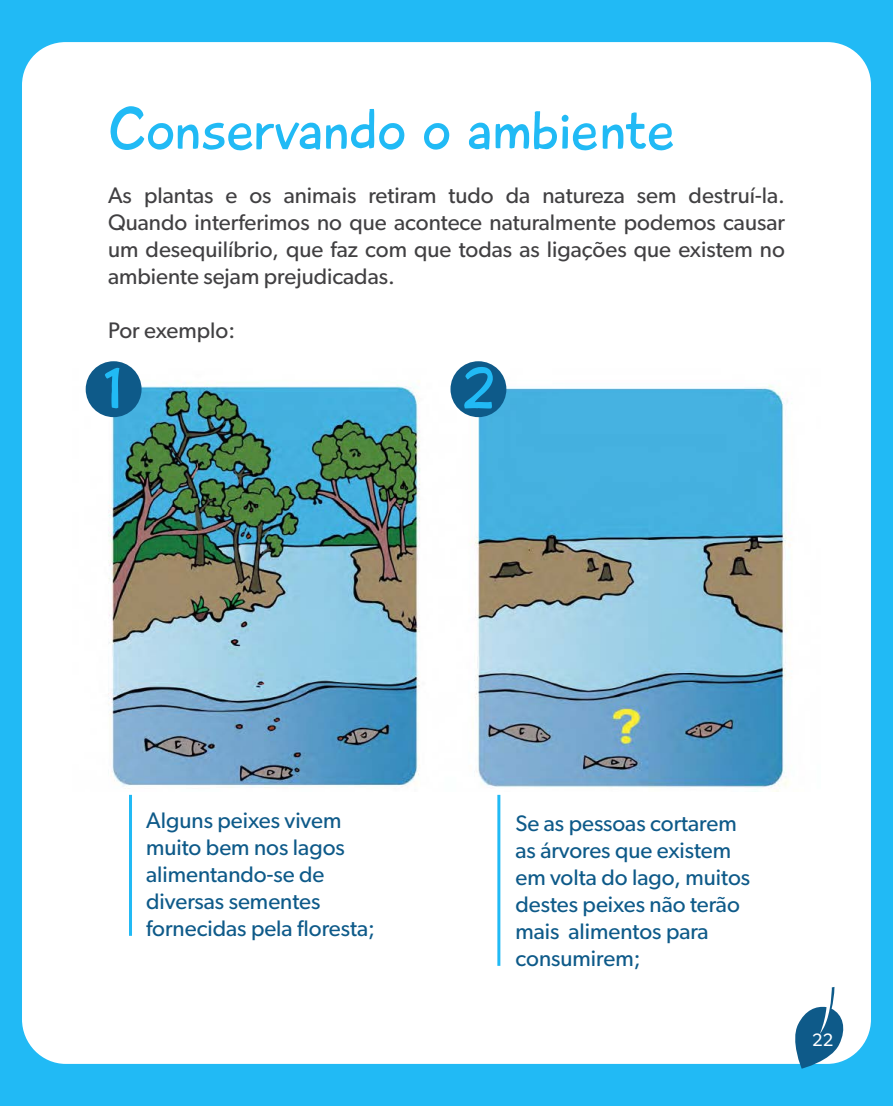
<style>
.page{position:relative;width:893px;height:1106px;background:#21baf5}
.page>*{position:absolute;margin:0;border:0;box-sizing:border-box;transform-origin:0 0}
.t1{font:60px "Playtime With Hot Toddies";color:#21baf5}
.t2{font:22.5px/27px "Gibson";color:#414042;text-align:justify}
.t3{font:22.5px/27px "Gibson";color:#0e5a89}
.t4{font:18px "Gibson";color:#fff}
</style>
<div class="page">
<div style="left:22px;top:42px;width:849px;height:1021px;background:#fff;border-radius:44px"></div>
<img style="left:85px;top:369px;width:707px;height:423px">
<svg style="left:790px;top:987px;width:57px;height:81px"></svg>
<div style="left:86px;top:361px;width:56px;height:56px;background:#0e5a89;border-radius:50%"></div>
<div style="left:450px;top:361px;width:56px;height:56px;background:#0e5a89;border-radius:50%"></div>
<hr style="left:129px;top:795px;width:3px;height:140px;background:#21baf5">
<hr style="left:497px;top:795px;width:3px;height:170px;background:#21baf5">
<h1 class="t1" style="left:108px;top:93px;width:569px">Conservando o ambiente</h1>
<p class="t2" style="left:108px;top:182px;width:678px">As plantas e os animais retiram tudo da natureza sem destruí-la.<br>Quando interferimos no que acontece naturalmente podemos causar um desequilíbrio, que faz com que todas as ligações que existem no ambiente sejam prejudicadas.</p>
<p class="t2" style="left:108px;top:317px;width:129px">Por exemplo:</p>
<h1 class="t1" style="left:103px;top:352px;width:19px">1</h1>
<h1 class="t1" style="left:463px;top:352px;width:34px">2</h1>
<p class="t3" style="left:146px;top:806px;width:230px">Alguns peixes vivem muito bem nos lagos alimentando-se de diversas sementes fornecidas pela floresta;</p>
<p class="t3" style="left:515px;top:809px;width:236px">Se as pessoas cortarem as árvores que existem em volta do lago, muitos destes peixes não terão mais alimentos para consumirem;</p>
<p class="t4" style="left:812px;top:1028px;width:23px">22</p>
</div>
